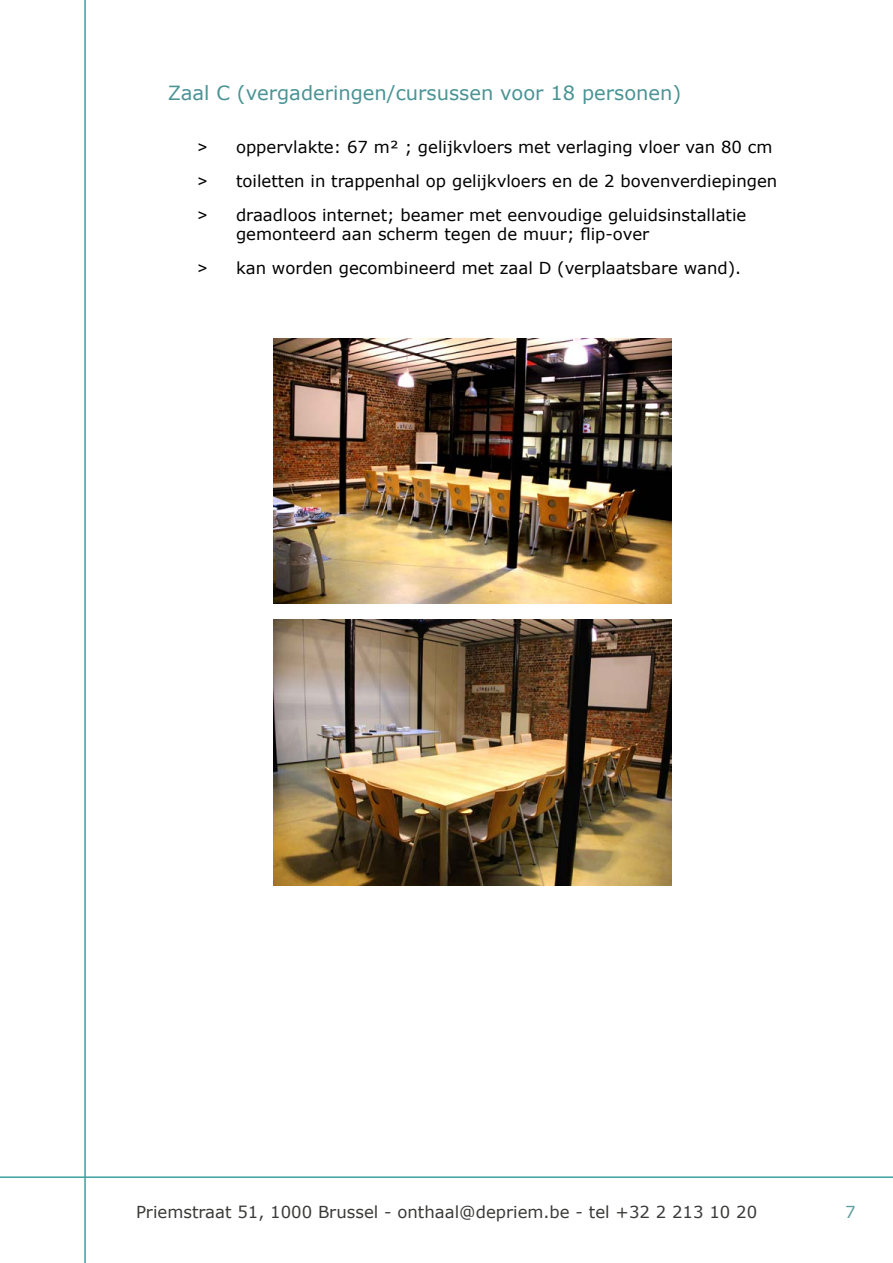
<style>
.page{position:relative;width:893px;height:1263px;background:#fff}
.page>*{position:absolute;margin:0;border:0;box-sizing:border-box;transform-origin:0 0}
.t1{font:19.5px "Verdana";color:#4a9394}
.t2{font:16.5px/33.9px "Verdana";color:#000}
.t3{font:16.5px "Verdana";color:#3a3a39}
.t4{font:16.5px "Verdana";color:#609c9d}
.s1{font-family:"Arial"}
</style>
<div class="page">
<hr style="left:0;top:1176px;width:893px;height:2px;background:#3da1a0">
<hr style="left:84px;top:0;width:2px;height:1263px;background:#3da1a0">
<img style="left:274px;top:338px;width:398px;height:266px">
<img style="left:274px;top:620px;width:398px;height:265px">
<p class="t1" style="left:168px;top:80px;width:515px">Zaal C (vergaderingen/cursussen voor 18 personen)</p>
<p class="t2" style="left:198px;top:130px;width:581px"><span class="s1">&gt;</span> oppervlakte: 67 m² ; gelijkvloers met verlaging vloer van 80 cm <span class="s1">&gt;</span> toiletten in trappenhal op gelijkvloers en de 2 bovenverdiepingen <span class="s1">&gt;</span> draadloos internet; beamer met eenvoudige geluidsinstallatie</p>
<p class="t2" style="left:198px;top:217px;width:545px;text-indent:38px">gemonteerd aan scherm tegen de muur; flip-over<br><span class="s1">&gt;</span> kan worden gecombineerd met zaal D (verplaatsbare wand).</p>
<p class="t3" style="left:136px;top:1202px;width:623px">Priemstraat 51, 1000 Brussel - onthaal@depriem.be - tel +32 2 213 10 20</p>
<p class="t4" style="left:845px;top:1202px;width:12px">7</p>
</div>
